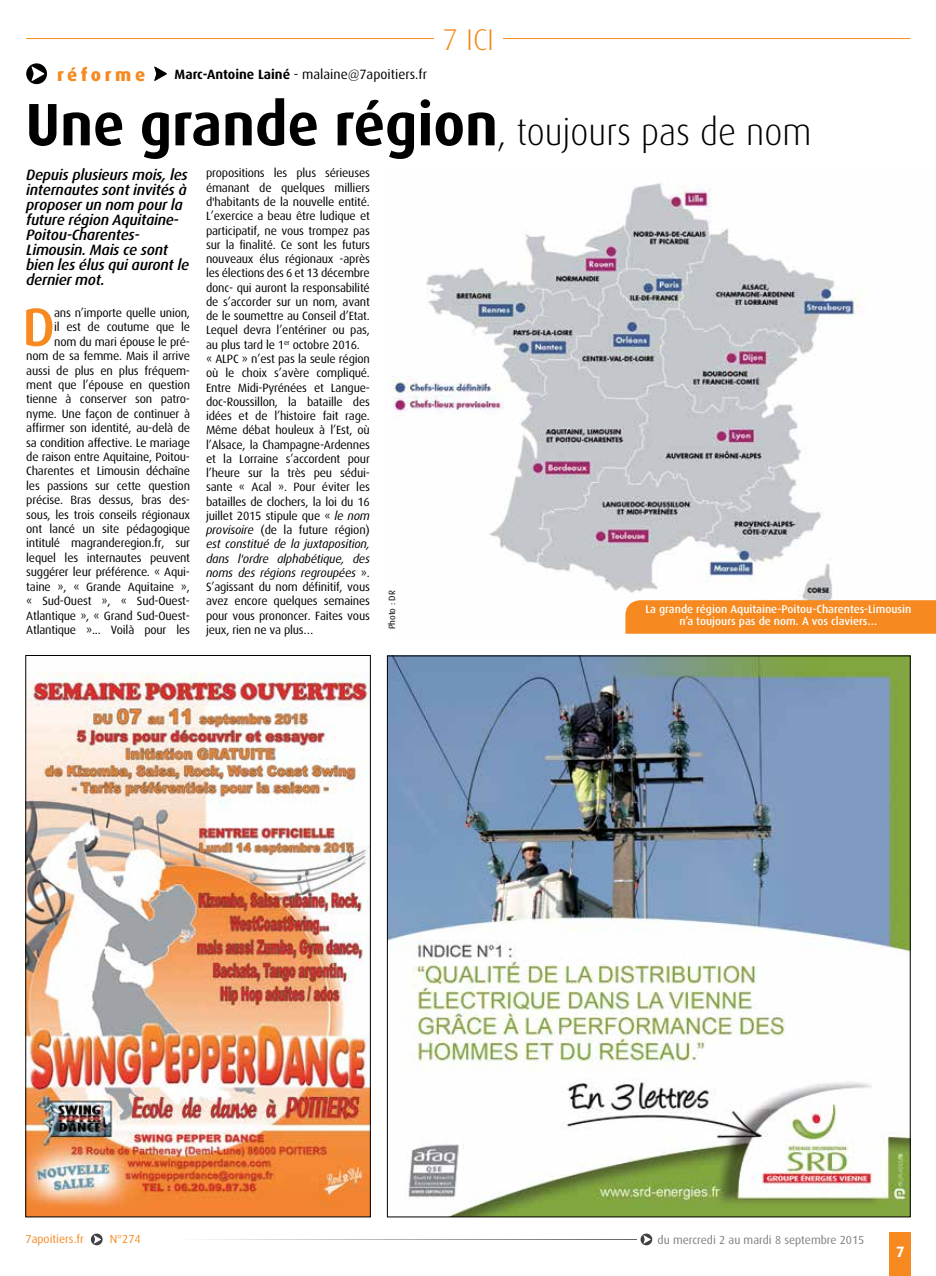
<style>
.page{position:relative;width:936px;height:1276px;background:#fff}
.page>*{position:absolute;margin:0;border:0;box-sizing:border-box;transform-origin:0 0}
.t1{font:500 53.85px "Dax";color:#f6891f}
.t2{font:300 37.5px "Dax";color:#000;scale:.95 1}
.t3{font:300 30px "Dax";color:#f6891f}
.t4{font:800 18px "Dax";letter-spacing:.195em;color:#f6891f}
.t5{font:italic 500 15px/15px "Dax";letter-spacing:-.015em;color:#000}
.t6{font:700 15px "Dax";color:#fff}
.t7{font:13.5px "Dax";color:#000}
.t8{font:12px/14.2px "Dax";letter-spacing:-.015em;color:#000;text-align:right}
.t9{font:11.7px "Dax";color:#7c7e81}
.t10{font:11.7px "Dax";color:#f6891f}
.t11{font:500 11.25px/12px "Dax";color:#fff;text-align:center}
.t12{font:9px "Dax";color:#000}
.s1{font-weight:700}
.s2{font-weight:700;font-size:60px}
.s3{font-style:italic}
</style>
<div class="page">
<div style="left:889px;top:1232px;width:22px;height:44px;background:#f6891f"></div>
<hr style="left:26px;top:38px;width:884px;height:1px;background:#f78d1e">
<div style="left:434px;top:27px;width:68px;height:23px;background:#fff"></div>
<svg style="left:91px;top:1233px;width:12px;height:12px"></svg>
<svg style="left:640px;top:1233px;width:12px;height:12px"></svg>
<svg style="left:200px;top:1239px;width:436px;height:1px"></svg>
<img style="left:389px;top:658px;width:519px;height:557px">
<img style="left:28px;top:672px;width:340px;height:543px">
<img style="left:392px;top:183px;width:475px;height:417px">
<div style="left:625px;top:600px;width:310px;height:34px;background:#f6891f"></div>
<svg style="left:26px;top:63px;width:21px;height:21px"></svg>
<svg style="left:154px;top:66px;width:13px;height:15px"></svg>
<h3 class="t4" style="left:57px;top:64px;width:90px">réforme</h3>
<p class="t7" style="left:174px;top:67px;width:254px"><span class="s1">Marc-Antoine Lainé</span> - malaine@7apoitiers.fr</p>
<h3 class="t3" style="left:442px;top:24px;width:48px">7 ICI</h3>
<h2 class="t2" style="left:26px;top:112px;width:828px"><span class="s2">Une grande région</span>, toujours pas de nom</h2>
<p class="t5" style="left:26px;top:167px;width:164px">Depuis plusieurs mois, les internautes sont invités à proposer un nom pour la future région Aquitaine-<br>Poitou-Charentes-<br>Limousin. Mais ce sont bien les élus qui auront le dernier mot.</p>
<h1 class="t1" style="left:22px;top:297px;width:34px">D</h1>
<p class="t8" style="left:26px;top:306px;width:165px">ans n’importe quelle union,<br>il est de coutume que le<br>nom du mari épouse le pré-<br>nom de sa femme. Mais il arrive aussi de plus en plus fréquem&shy;ment que l’épouse en question tienne à conserver son patro&shy;nyme. Une façon de continuer à affirmer son identité, au-delà de sa condition affective. Le mariage de raison entre Aquitaine, Poitou-<br>Charentes et Limousin déchaîne les passions sur cette question précise. Bras dessus, bras des&shy;sous, les trois conseils régionaux ont lancé un site pédagogique intitulé magranderegion.fr, sur lequel les internautes peuvent suggérer leur préférence. « Aqui&shy;taine », « Grande Aquitaine », « Sud-Ouest », « Sud-Ouest-<br>Atlantique », « Grand Sud-Ouest-<br>Atlantique »... Voilà pour les</p>
<p class="t8" style="left:206px;top:166px;width:165px;text-align:left">propositions les plus sérieuses émanant de quelques milliers d'habitants de la nouvelle entité.<br>L’exercice a beau être ludique et participatif, ne vous trompez pas sur la finalité. Ce sont les futurs nouveaux élus régionaux -après les élections des 6 et 13 décembre donc- qui auront la responsabilité de s’accorder sur un nom, avant de le soumettre au Conseil d’Etat.<br>Lequel devra l’entériner ou pas, au plus tard le 1<sup>er</sup> octobre 2016.<br>« ALPC » n’est pas la seule région où le choix s’avère compliqué.<br>Entre Midi-Pyrénées et Langue&shy;doc-Roussillon, la bataille des idées et de l’histoire fait rage.<br>Même débat houleux à l’Est, où l’Alsace, la Champagne-Ardennes et la Lorraine s’accordent pour l’heure sur la très peu sédui&shy;sante « Acal ». Pour éviter les batailles de clochers, la loi du 16 juillet 2015 stipule que « <span class="s3">le nom provisoire</span> (de la future région) <span class="s3">est constitué de la juxtaposition, dans l'ordre alphabétique, des noms des régions regroupées</span> ».<br>S’agissant du nom définitif, vous avez encore quelques semaines pour vous prononcer. Faites vous jeux, rien ne va plus…</p>
<p class="t12" style="left:387px;top:629px;width:41px;rotate:-90deg">Photo : DR</p>
<p class="t11" style="left:645px;top:603px;width:267px">La grande région Aquitaine-Poitou-Charentes-Limousin n’a toujours pas de nom. A vos claviers…</p>
<p class="t10" style="left:26px;top:1233px;width:60px">7apoitiers.fr</p>
<p class="t10" style="left:110px;top:1233px;width:32px">N°274</p>
<p class="t9" style="left:657px;top:1233px;width:208px">du mercredi 2 au mardi 8 septembre 2015</p>
<p class="t6" style="left:896px;top:1243px;width:10px">7</p>
</div>
